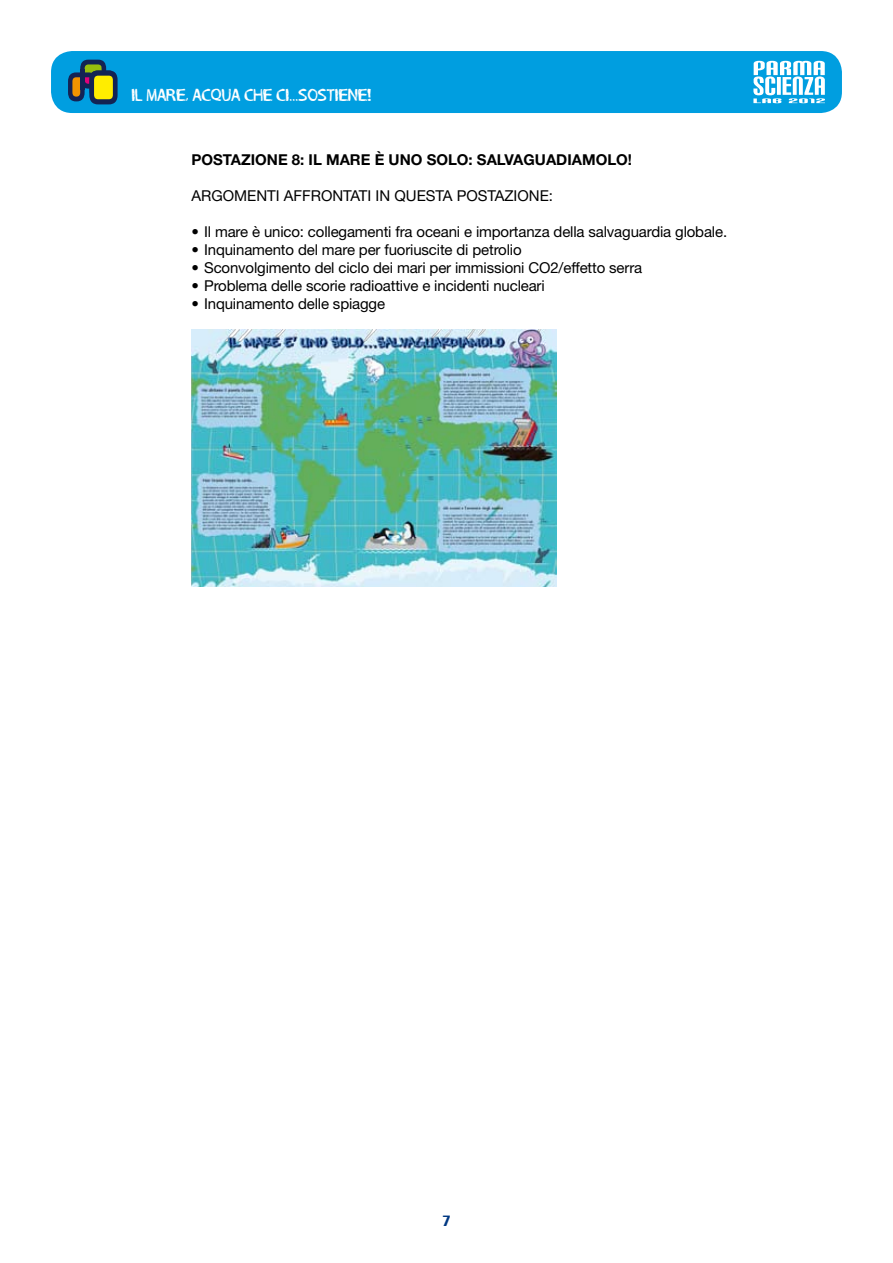
<style>
.page{position:relative;width:893px;height:1263px;background:#fff}
.page>*{position:absolute;margin:0;border:0;box-sizing:border-box;transform-origin:0 0}
.t1{font:18px "Carbon Block";color:#003882}
.t2{font:15px "Helvetica Neue";letter-spacing:-.01em;color:#000}
.t3{font:700 15px "Helvetica Neue";color:#000}
.t4{font:13.5px "Grog Binge";letter-spacing:.01em;color:#fff}
</style>
<div class="page">
<div style="left:51px;top:51px;width:791px;height:62px;background:#009ee0;border-radius:21px"></div>
<svg style="left:68px;top:60px;width:50px;height:44px"></svg>
<svg style="left:753px;top:61px;width:72px;height:42px"></svg>
<img style="left:191px;top:330px;width:365px;height:256px">
<p class="t4" style="left:132px;top:88px;width:241px">IL MARE, ACQUA CHE CI...SOSTIENE!</p>
<p class="t3" style="left:191px;top:150px;width:442px">POSTAZIONE 8: IL MARE È UNO SOLO: SALVAGUADIAMOLO!</p>
<p class="t2" style="left:191px;top:187px;width:363px">ARGOMENTI AFFRONTATI IN QUESTA POSTAZIONE:</p>
<p class="t2" style="left:191px;top:223px;width:537px">• Il mare è unico: collegamenti fra oceani e importanza della salvaguardia globale.</p>
<p class="t2" style="left:191px;top:241px;width:332px">• Inquinamento del mare per fuoriuscite di petrolio</p>
<p class="t2" style="left:191px;top:259px;width:452px">• Sconvolgimento del ciclo dei mari per immissioni CO2/effetto serra</p>
<p class="t2" style="left:191px;top:277px;width:355px">• Problema delle scorie radioattive e incidenti nucleari</p>
<p class="t2" style="left:191px;top:295px;width:195px">• Inquinamento delle spiagge</p>
<p class="t1" style="left:443px;top:1212px;width:9px">7</p>
</div>
